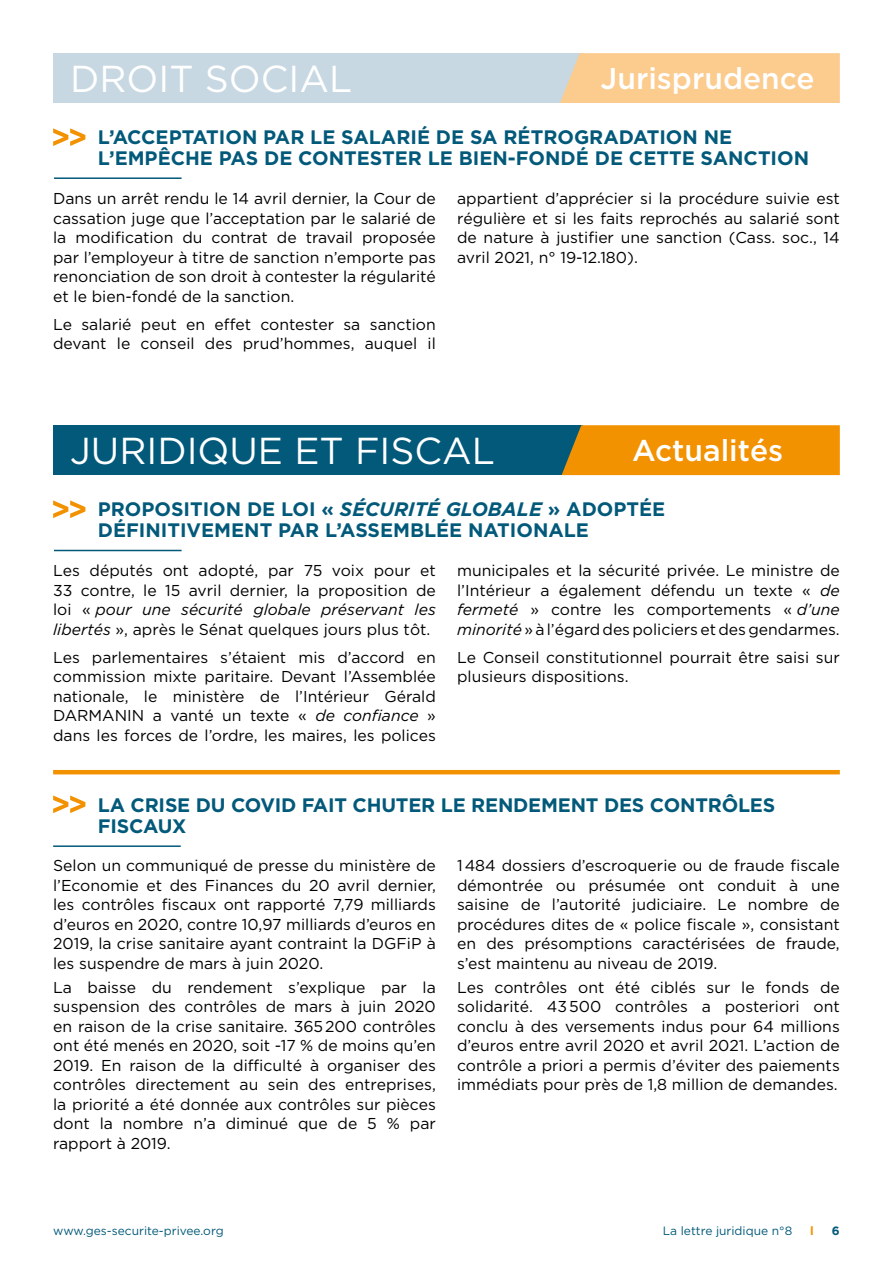
<style>
.page{position:relative;width:893px;height:1263px;background:#fff}
.page>*{position:absolute;margin:0;border:0;box-sizing:border-box;transform-origin:0 0}
.t1{font:37.5px "Gotham";color:#fff}
.t2{font:500 30px "Gotham";color:#fff}
.t3{font:700 19.5px/21px "Gotham";color:#02597a}
.t4{font:15.75px/19.5px "Gotham";color:#000;text-align:justify}
.t5{font:12px "Gotham";color:#02597a}
.t6{font:700 12px "Gotham";color:#f39200}
.t7{font:700 12px "Gotham";color:#02597a}
.s1{font-style:italic}
</style>
<div class="page">
<hr style="left:54px;top:177px;width:128px;height:2px;background:#02597a">
<svg style="left:53px;top:128px;width:32px;height:18px"></svg>
<div style="left:53px;top:53px;width:530px;height:50px;background:#c7d8e2"></div>
<div style="left:560px;top:53px;width:280px;height:50px;background:#fccb8e"></div>
<hr style="left:54px;top:550px;width:128px;height:1px;background:#02597a">
<svg style="left:53px;top:500px;width:32px;height:18px"></svg>
<div style="left:53px;top:425px;width:530px;height:50px;background:#02597a"></div>
<div style="left:562px;top:425px;width:278px;height:50px;background:#f39200"></div>
<hr style="left:53px;top:845px;width:128px;height:2px;background:#02597a">
<hr style="left:53px;top:770px;width:787px;height:4px;background:#f39200">
<svg style="left:53px;top:795px;width:32px;height:18px"></svg>
<h1 class="t1" style="left:70px;top:58px;width:284px">DROIT SOCIAL</h1>
<h2 class="t2" style="left:601px;top:61px;width:216px">Jurisprudence</h2>
<p class="t3" style="left:98px;top:126px;width:713px">L’ACCEPTATION PAR LE SALARIÉ DE SA RÉTROGRADATION NE<br>L’EMPÊCHE PAS DE CONTESTER LE BIEN-FONDÉ DE CETTE SANCTION</p>
<p class="t4" style="left:53px;top:189px;width:384px">Dans un arrêt rendu le 14 avril dernier, la Cour de cassation juge que l’acceptation par le salarié de la modification du contrat de travail proposée par l’employeur à titre de sanction n’emporte pas renonciation de son droit à contester la régularité et le bien-fondé de la sanction.</p>
<p class="t4" style="left:53px;top:314px;width:384px">Le salarié peut en effet contester sa sanction devant le conseil des prud’hommes, auquel il</p>
<p class="t4" style="left:457px;top:188px;width:384px">appartient d’apprécier si la procédure suivie est régulière et si les faits reprochés au salarié sont de nature à justifier une sanction (Cass. soc., 14 avril 2021, n° 19-12.180).</p>
<h1 class="t1" style="left:70px;top:430px;width:426px">JURIDIQUE ET FISCAL</h1>
<h2 class="t2" style="left:632px;top:433px;width:153px">Actualités</h2>
<p class="t3" style="left:98px;top:498px;width:569px">PROPOSITION DE LOI « <span class="s1">SÉCURITÉ GLOBALE</span> » ADOPTÉE<br>DÉFINITIVEMENT PAR L’ASSEMBLÉE NATIONALE</p>
<p class="t4" style="left:53px;top:561px;width:384px">Les députés ont adopté, par 75 voix pour et 33 contre, le 15 avril dernier, la proposition de loi « <span class="s1">pour une sécurité globale préservant les libertés</span> », après le Sénat quelques jours plus tôt.</p>
<p class="t4" style="left:53px;top:647px;width:384px">Les parlementaires s’étaient mis d’accord en commission mixte paritaire. Devant l’Assemblée nationale, le ministère de l’Intérieur Gérald DARMANIN a vanté un texte « <span class="s1">de confiance</span> » dans les forces de l’ordre, les maires, les polices</p>
<p class="t4" style="left:457px;top:561px;width:384px">municipales et la sécurité privée. Le ministre de l’Intérieur a également défendu un texte « <span class="s1">de fermeté</span> » contre les comportements « <span class="s1">d’une minorité</span> » à l’égard des policiers et des gendarmes.</p>
<p class="t4" style="left:457px;top:647px;width:384px">Le Conseil constitutionnel pourrait être saisi sur plusieurs dispositions.</p>
<p class="t3" style="left:98px;top:794px;width:679px">LA CRISE DU COVID FAIT CHUTER LE RENDEMENT DES CONTRÔLES<br>FISCAUX</p>
<p class="t4" style="left:53px;top:856px;width:384px">Selon un communiqué de presse du ministère de l’Economie et des Finances du 20 avril dernier, les contrôles fiscaux ont rapporté 7,79 milliards d’euros en 2020, contre 10,97 milliards d’euros en 2019, la crise sanitaire ayant contraint la DGFiP à les suspendre de mars à juin 2020.</p>
<p class="t4" style="left:53px;top:977px;width:384px">La baisse du rendement s’explique par la suspension des contrôles de mars à juin 2020 en raison de la crise sanitaire. 365200 contrôles ont été menés en 2020, soit -17 % de moins qu’en 2019. En raison de la difficulté à organiser des contrôles directement au sein des entreprises, la priorité a été donnée aux contrôles sur pièces dont la nombre n’a diminué que de 5 % par rapport à 2019.</p>
<p class="t4" style="left:457px;top:856px;width:384px">1484 dossiers d’escroquerie ou de fraude fiscale démontrée ou présumée ont conduit à une saisine de l’autorité judiciaire. Le nombre de procédures dites de « police fiscale », consistant en des présomptions caractérisées de fraude, s’est maintenu au niveau de 2019.</p>
<p class="t4" style="left:457px;top:977px;width:384px">Les contrôles ont été ciblés sur le fonds de solidarité. 43500 contrôles a posteriori ont conclu à des versements indus pour 64 millions d’euros entre avril 2020 et avril 2021. L’action de contrôle a priori a permis d’éviter des paiements immédiats pour près de 1,8 million de demandes.</p>
<p class="t5" style="left:53px;top:1224px;width:172px">www.ges-securite-privee.org</p>
<p class="t5" style="left:663px;top:1224px;width:131px">La lettre juridique n°8</p>
<p class="t6" style="left:810px;top:1223px;width:5px">l</p>
<p class="t7" style="left:832px;top:1223px;width:9px">6</p>
</div>
